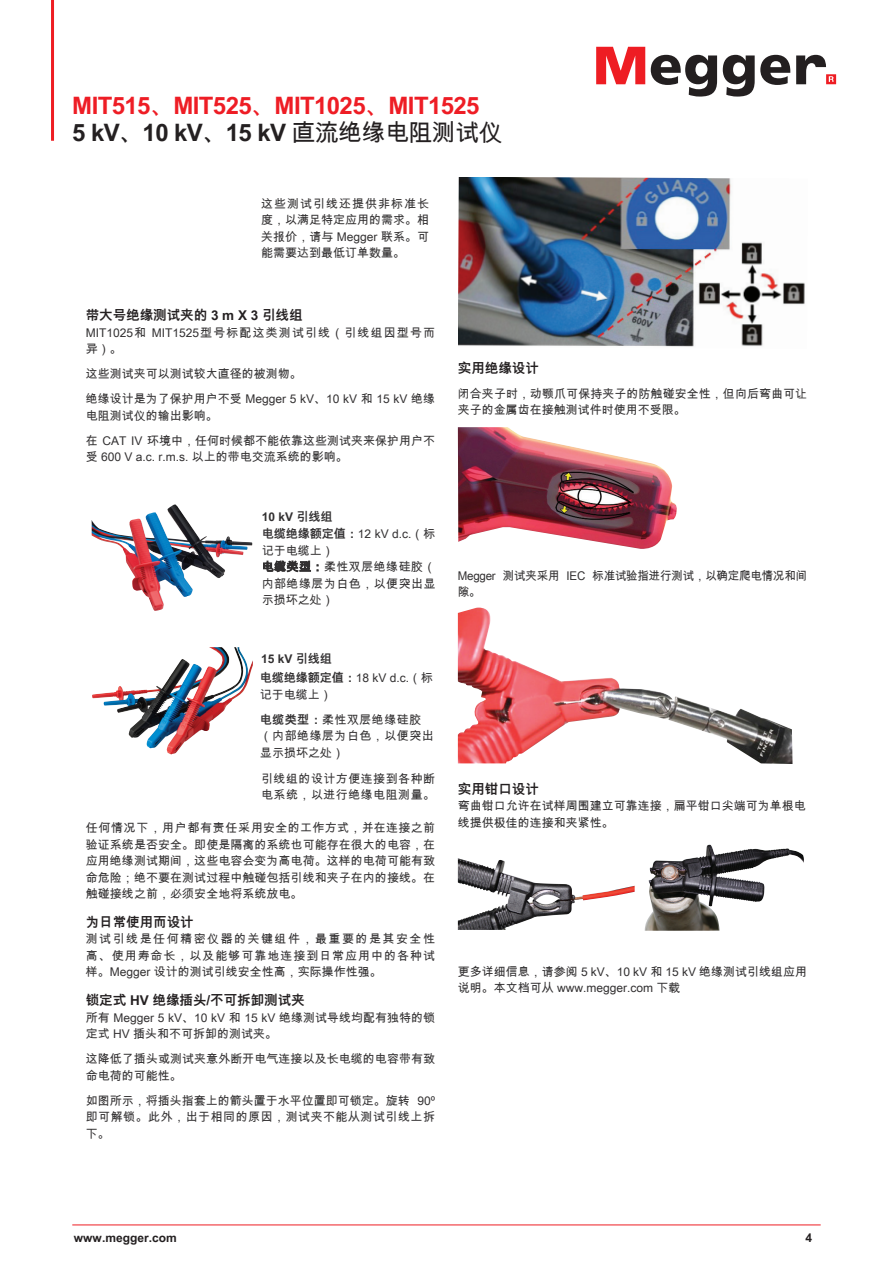
<style>
.page{position:relative;width:893px;height:1263px;background:#fff}
.page>*{position:absolute;margin:0;border:0;box-sizing:border-box;transform-origin:0 0}
.t1{font:700 24px/27px "Arial Unicode MS";letter-spacing:-.025em;color:#ee1d25}
.t2{font:700 13.5px "Arial Unicode MS";color:#242021}
.t3{font:700 13.5px "Arial Unicode MS";color:#231f20}
.t4{font:12px/16.5px "Arial Unicode MS";color:#323031;text-align:justify}
.t5{font:12px/16.5px "Arial Unicode MS";color:#312f30}
.t6{font:12px/16.5px "Arial Unicode MS";letter-spacing:.04em;color:#323031}
.t7{font:12px/16.5px "Arial Unicode MS";letter-spacing:.09em;color:#323031}
.t8{font:12px/16.5px "Arial Unicode MS";letter-spacing:-.02em;color:#312f30;scale:.96 1}
.t9{font:700 12px/19.8px "Arial Unicode MS";color:#323031}
.t10{font:700 12px "Arial Unicode MS";color:#231f20}
.s1{color:#242021}
.s2{font-weight:400;color:#242021}
.s3{font-weight:700}
.s4{font-weight:400}
</style>
<div class="page">
<img style="left:92px;top:504px;width:160px;height:107px">
<img style="left:195px;top:647px;width:52px;height:54px">
<img style="left:458px;top:177px;width:347px;height:170px">
<img style="left:458px;top:427px;width:219px;height:122px">
<img style="left:458px;top:607px;width:334px;height:157px">
<img style="left:458px;top:882px;width:111px;height:48px">
<img style="left:645px;top:845px;width:120px;height:86px">
<hr style="left:51px;top:0;width:3px;height:141px;background:#ee1d23">
<svg style="left:596px;top:47px;width:49px;height:37px"></svg>
<svg style="left:651px;top:55px;width:66px;height:42px"></svg>
<svg style="left:723px;top:55px;width:67px;height:42px"></svg>
<svg style="left:796px;top:55px;width:40px;height:29px"></svg>
<hr style="left:72px;top:1225px;width:749px;height:1px;background:#ee1d23">
<h1 class="t1" style="left:72px;top:93px;width:432px">MIT515、MIT525、MIT1025、MIT1525<br><span class="s1">5 kV</span><span class="s2">、</span><span class="s1">10 kV</span><span class="s2">、</span><span class="s1">15 kV</span> <span class="s2">直流绝缘电阻测试仪</span></h1>
<p class="t4" style="left:261px;top:195px;width:169px">这些测试引线还提供非标准长度，以满足特定应用的需求。相关报价，请与 Megger 联系。可能需要达到最低订单数量。</p>
<p class="t2" style="left:86px;top:305px;width:218px">带大号绝缘测试夹的 3 m X 3 引线组</p>
<p class="t7" style="left:86px;top:324px;width:351px">MIT1025和 MIT1525型号标配这类测试引线（引线组因型号而异）。</p>
<p class="t4" style="left:86px;top:361px;width:351px;line-height:25px">这些测试夹可以测试较大直径的被测物。<br>绝缘设计是为了保护用户不受 Megger 5 kV、10 kV 和 15 kV 绝缘</p>
<p class="t4" style="left:86px;top:403px;width:351px;line-height:25px">电阻测试仪的输出影响。<br>在 CAT IV 环境中，任何时候都不能依靠这些测试夹来保护用户不</p>
<p class="t4" style="left:86px;top:448px;width:264px">受 600 V a.c. r.m.s. 以上的带电交流系统的影响。</p>
<p class="t6" style="left:262px;top:509px;width:175px"><span class="s3">10 kV 引线组<br>电缆绝缘额定值：</span>12 kV d.c.（标记于电缆上）<br>电缆类型：柔性双层绝缘硅胶（内部绝缘层为白色，以便突出显示损坏之处）</p>
<p class="t9" style="left:260px;top:649px;width:175px">15 kV 引线组<br>电缆绝缘额定值：<span class="s4">18 kV d.c.（标</span></p>
<p class="t6" style="left:260px;top:682px;width:163px;line-height:25px">记于电缆上）<br><span class="s3">电缆类型：</span>柔性双层绝缘硅胶</p>
<p class="t6" style="left:260px;top:728px;width:175px">（内部绝缘层为白色，以便突出显示损坏之处）</p>
<p class="t6" style="left:261px;top:770px;width:175px">引线组的设计方便连接到各种断电系统，以进行绝缘电阻测量。</p>
<p class="t4" style="left:86px;top:819px;width:351px">任何情况下，用户都有责任采用安全的工作方式，并在连接之前验证系统是否安全。即使是隔离的系统也可能存在很大的电容，在应用绝缘测试期间，这些电容会变为高电荷。这样的电荷可能有致命危险；绝不要在测试过程中触碰包括引线和夹子在内的接线。在触碰接线之前，必须安全地将系统放电。</p>
<p class="t2" style="left:86px;top:912px;width:110px">为日常使用而设计</p>
<p class="t4" style="left:86px;top:931px;width:351px">测试引线是任何精密仪器的关键组件，最重要的是其安全性高、使用寿命长，以及能够可靠地连接到日常应用中的各种试样。Megger 设计的测试引线安全性高，实际操作性强。</p>
<p class="t2" style="left:86px;top:990px;width:221px">锁定式 HV 绝缘插头/不可拆卸测试夹</p>
<p class="t4" style="left:86px;top:1009px;width:351px">所有 Megger 5 kV、10 kV 和 15 kV 绝缘测试导线均配有独特的锁定式 HV 插头和不可拆卸的测试夹。</p>
<p class="t4" style="left:86px;top:1050px;width:351px">这降低了插头或测试夹意外断开电气连接以及长电缆的电容带有致命电荷的可能性。</p>
<p class="t4" style="left:86px;top:1092px;width:351px">如图所示，将插头指套上的箭头置于水平位置即可锁定。旋转 90º即可解锁。此外，出于相同的原因，测试夹不能从测试引线上拆下。</p>
<p class="t3" style="left:458px;top:358px;width:82px">实用绝缘设计</p>
<p class="t5" style="left:458px;top:385px;width:351px">闭合夹子时，动颚爪可保持夹子的防触碰安全性，但向后弯曲可让夹子的金属齿在接触测试件时使用不受限。</p>
<p class="t8" style="left:458px;top:567px;width:365px">Megger 测试夹采用 IEC 标准试验指进行测试，以确定爬电情况和间隙。</p>
<p class="t3" style="left:458px;top:779px;width:82px">实用钳口设计</p>
<p class="t5" style="left:458px;top:797px;width:349px">弯曲钳口允许在试样周围建立可靠连接，扁平钳口尖端可为单根电线提供极佳的连接和夹紧性。</p>
<p class="t5" style="left:458px;top:963px;width:351px">更多详细信息，请参阅 5 kV、10 kV 和 15 kV 绝缘测试引线组应用说明。本文档可从 www.megger.com 下载</p>
<p class="t10" style="left:74px;top:1229px;width:104px">www.megger.com</p>
<p class="t10" style="left:805px;top:1229px;width:8px">4</p>
</div>
